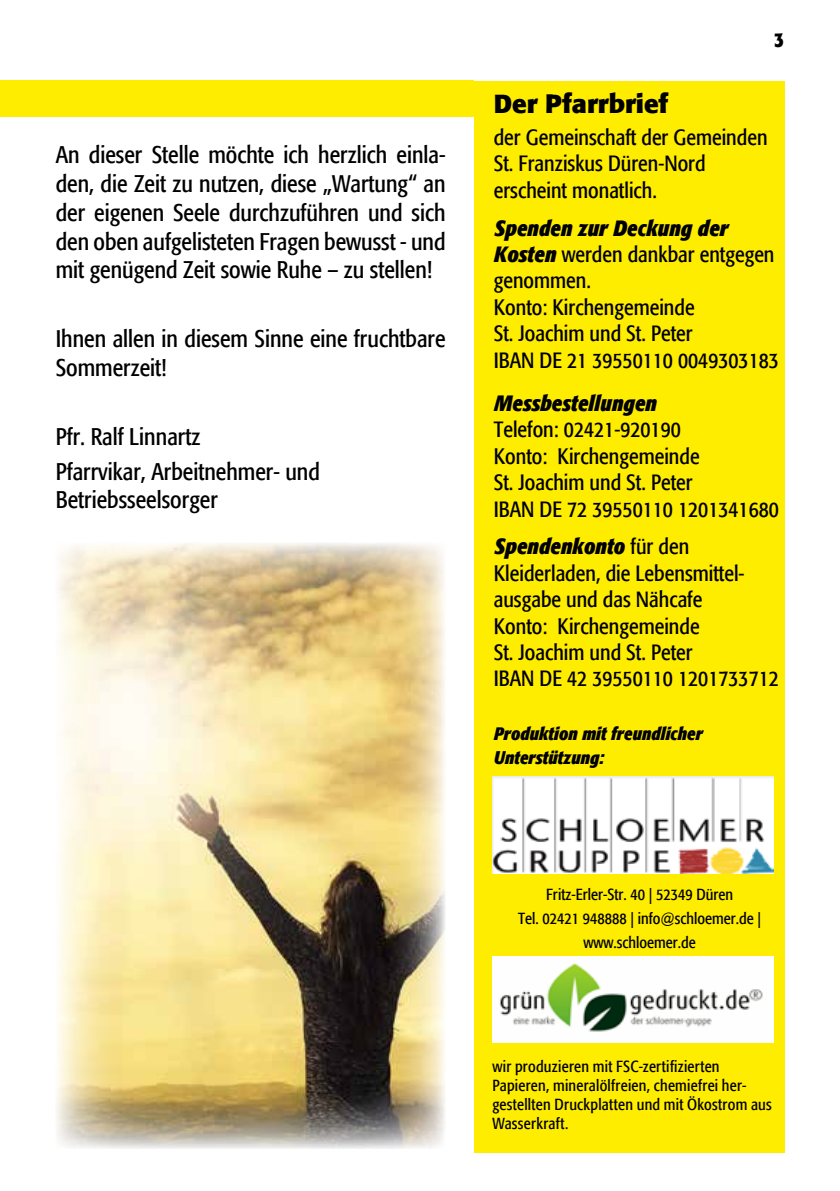
<style>
.page{position:relative;width:840px;height:1191px;background:#fff}
.page>*{position:absolute;margin:0;border:0;box-sizing:border-box;transform-origin:0 0}
.t1{font:700 26px "Formata";color:#000}
.t2{font:24px/28.8px "Formata Condensed BQ";color:#000}
.t3{font:22px/26.4px "Formata Condensed BQ";color:#000}
.t4{font:italic 700 22px "Formata Condensed BQ";color:#000}
.t5{font:700 20px "Formata";color:#000;scale:.85 1}
.t6{font:italic 700 18px/24px "Formata Condensed BQ";color:#000}
.t7{font:16px/19.2px "Formata Condensed BQ";letter-spacing:.015em;color:#000;text-align:center}
.s1{font-weight:700;font-style:italic}
</style>
<div class="page">
<div style="left:473px;top:81px;width:310px;height:1071px;background:#ffed00"></div>
<img style="left:492px;top:956px;width:280px;height:86px">
<img style="left:492px;top:777px;width:280px;height:96px">
<div style="left:0;top:81px;width:473px;height:36px;background:#ffed00"></div>
<img style="left:56px;top:543px;width:389px;height:605px">
<p class="t2" style="left:56px;top:141px;width:391px;text-align:justify">An dieser Stelle möchte ich herzlich einla&shy;den, die Zeit zu nutzen, diese „Wartung“ an der eigenen Seele durchzuführen und sich den oben aufgelisteten Fragen bewusst - und mit genügend Zeit sowie Ruhe – zu stellen!</p>
<p class="t2" style="left:56px;top:325px;width:391px">Ihnen allen in diesem Sinne eine fruchtbare<br>Sommerzeit!</p>
<p class="t2" style="left:56px;top:420px;width:265px;line-height:34.4px">Pfr. Ralf Linnartz<br>Pfarrvikar, Arbeitnehmer- und</p>
<p class="t2" style="left:56px;top:486px;width:163px">Betriebsseelsorger</p>
<p class="t5" style="left:773px;top:28px;width:13px">3</p>
<p class="t1" style="left:493px;top:87px;width:176px">Der Pfarrbrief</p>
<p class="t3" style="left:493px;top:124px;width:275px">der Gemeinschaft der Gemeinden<br>St. Franziskus Düren-Nord erscheint monatlich.</p>
<p class="t3" style="left:493px;top:215px;width:286px"><span class="s1">Spenden zur Deckung der<br>Kosten</span> werden dankbar entgegen genommen.<br>Konto: Kirchengemeinde<br>St. Joachim und St. Peter<br>IBAN DE 21 39550110 0049303183</p>
<p class="t4" style="left:493px;top:389px;width:164px">Messbestellungen</p>
<p class="t3" style="left:493px;top:417px;width:286px">Telefon: 02421-920190<br>Konto: Kirchengemeinde<br>St. Joachim und St. Peter<br>IBAN DE 72 39550110 1201341680</p>
<p class="t3" style="left:493px;top:534px;width:286px"><span class="s1">Spendenkonto</span> für den<br>Kleiderladen, die Lebensmittel&shy;ausgabe und das Nähcafe<br>Konto: Kirchengemeinde<br>St. Joachim und St. Peter<br>IBAN DE 42 39550110 1201733712</p>
<p class="t6" style="left:493px;top:721px;width:210px">Produktion mit freundlicher<br>Unterstützung:</p>
<p class="t7" style="left:518px;top:882px;width:244px;line-height:24px">Fritz-Erler-Str. 40 | 52349 Düren<br>Tel. 02421 948888 | info@schloemer.de | www.schloemer.de</p>
<p class="t7" style="left:492px;top:1056px;width:281px;text-align:left">wir produzieren mit FSC-zertifizierten Papieren, mineralölfreien, chemiefrei her&shy;gestellten Druckplatten und mit Ökostrom aus Wasserkraft.</p>
</div>
